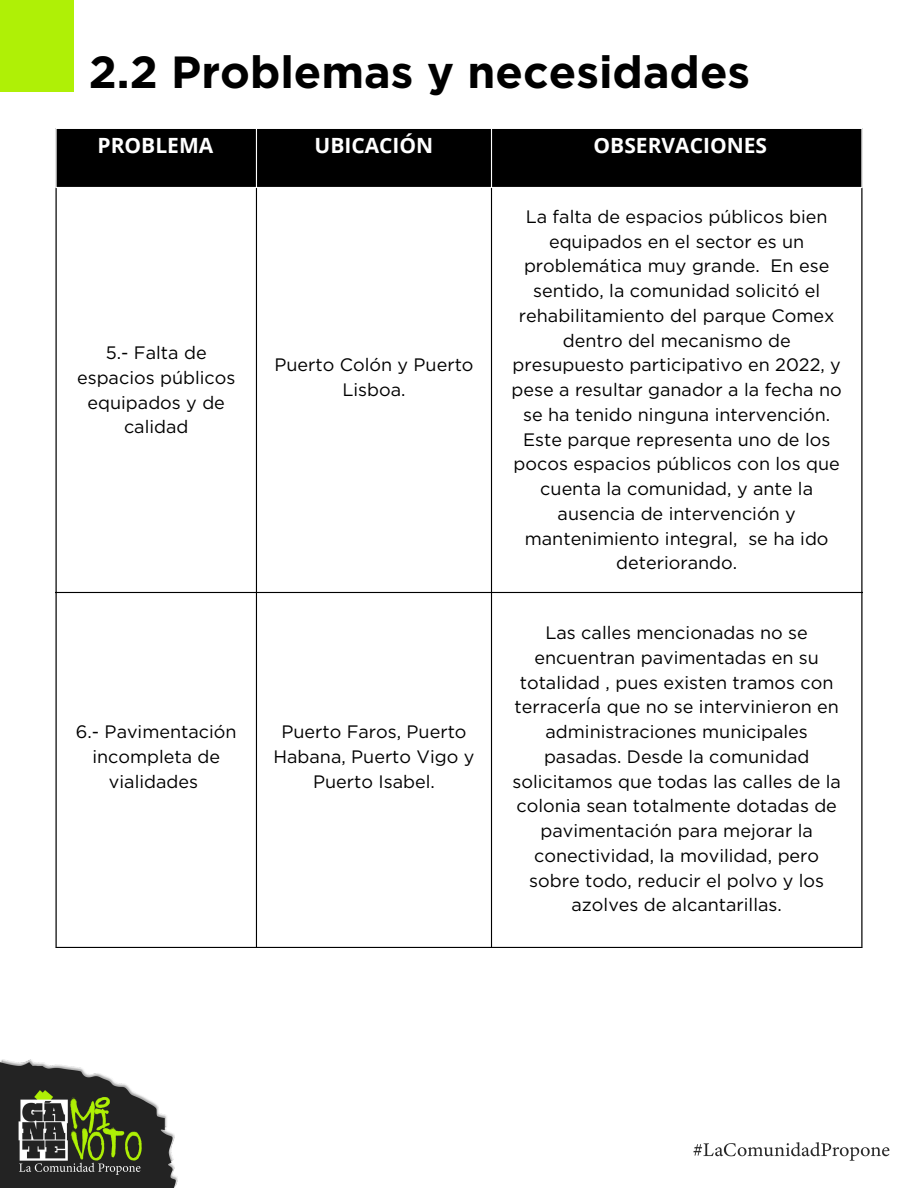
<style>
.page{position:relative;width:918px;height:1188px;background:#fff}
.page>*{position:absolute;margin:0;border:0;box-sizing:border-box;transform-origin:0 0}
.t1{font:700 45px "Gotham";color:#000}
.t2{font:700 21px "Open Sans";color:#fff}
.t3{font:18px/24.8px "Gotham";color:#000;text-align:center}
</style>
<div class="page">
<div style="left:0;top:0;width:73px;height:92px;background:#aff006"></div>
<img style="left:0;top:1060px;width:178px;height:128px">
<img style="left:693px;top:1142px;width:196px;height:19px">
<div style="left:57px;top:129px;width:804px;height:58px;background:#000"></div>
<hr style="left:256px;top:129px;width:1px;height:58px;background:#fff">
<hr style="left:491px;top:129px;width:1px;height:58px;background:#fff">
<hr style="left:55px;top:188px;width:2px;height:759px;background:#000">
<hr style="left:256px;top:188px;width:1px;height:759px;background:#000">
<hr style="left:491px;top:188px;width:1px;height:759px;background:#000">
<hr style="left:861px;top:188px;width:2px;height:759px;background:#000">
<hr style="left:55px;top:592px;width:808px;height:1px;background:#000">
<hr style="left:55px;top:947px;width:808px;height:1px;background:#000">
<p class="t1" style="left:89px;top:45px;width:663px">2.2 Problemas y necesidades</p>
<p class="t2" style="left:98px;top:130px;width:117px">PROBLEMA</p>
<p class="t2" style="left:314px;top:130px;width:120px">UBICACIÓN</p>
<p class="t2" style="left:594px;top:130px;width:175px">OBSERVACIONES</p>
<p class="t3" style="left:77px;top:340px;width:160px">5.- Falta de espacios públicos equipados y de calidad</p>
<p class="t3" style="left:274px;top:353px;width:201px">Puerto Colón y Puerto<br>Lisboa.</p>
<p class="t3" style="left:76px;top:719px;width:162px">6.- Pavimentación incompleta de vialidades</p>
<p class="t3" style="left:273px;top:719px;width:203px">Puerto Faros, Puerto<br>Habana, Puerto Vigo y<br>Puerto Isabel.</p>
<p class="t3" style="left:512px;top:204px;width:332px">La falta de espacios públicos bien equipados en el sector es un problemática muy grande. En ese sentido, la comunidad solicitó el rehabilitamiento del parque Comex dentro del mecanismo de presupuesto participativo en 2022, y pese a resultar ganador a la fecha no se ha tenido ninguna intervención.<br>Este parque representa uno de los pocos espacios públicos con los que cuenta la comunidad, y ante la ausencia de intervención y mantenimiento integral, se ha ido deteriorando.</p>
<p class="t3" style="left:512px;top:620px;width:330px">Las calles mencionadas no se encuentran pavimentadas en su totalidad , pues existen tramos con terracerÍa que no se intervinieron en administraciones municipales pasadas. Desde la comunidad solicitamos que todas las calles de la colonia sean totalmente dotadas de pavimentación para mejorar la conectividad, la movilidad, pero sobre todo, reducir el polvo y los azolves de alcantarillas.</p>
</div>
